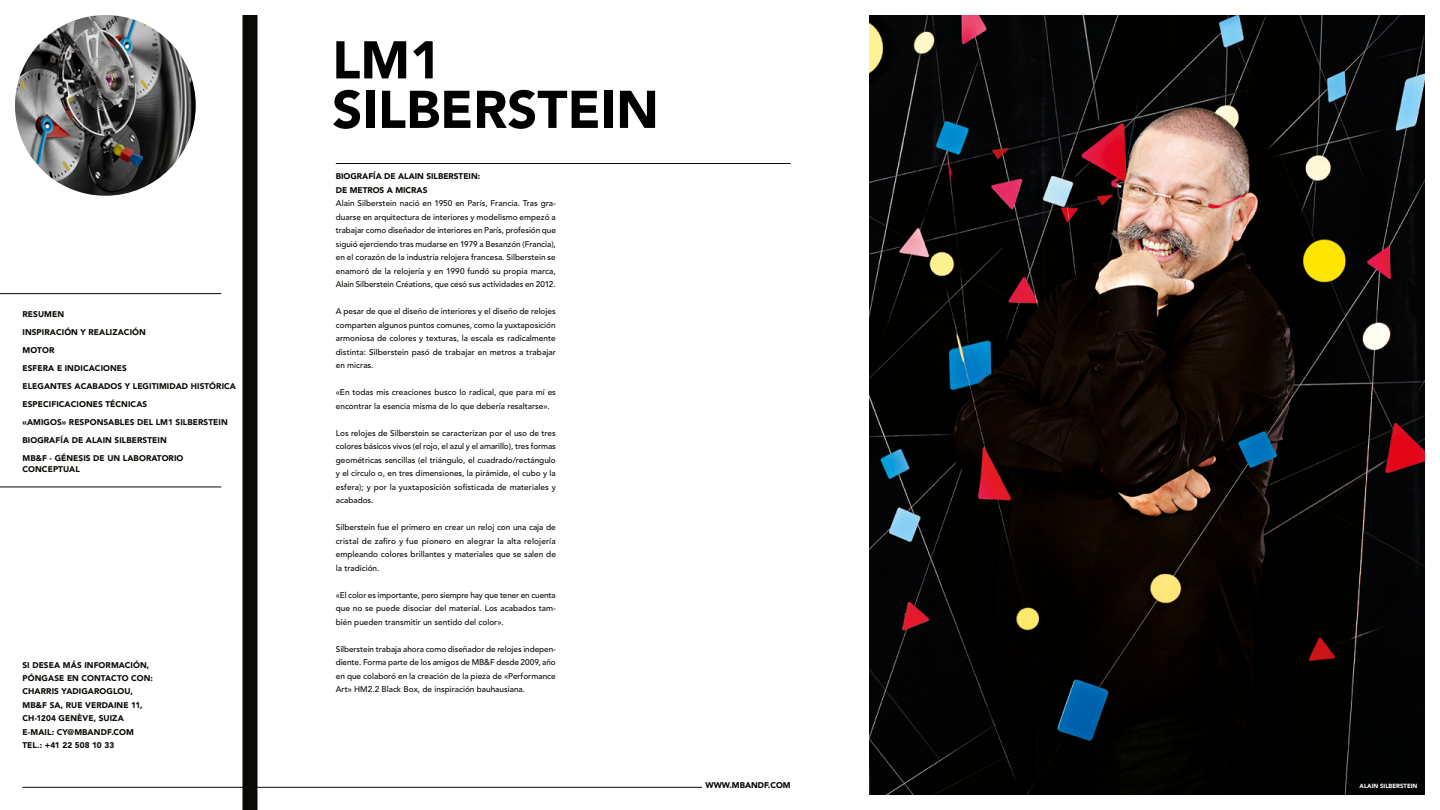
<style>
.page{position:relative;width:1440px;height:810px;background:#fff}
.page>*{position:absolute;margin:0;border:0;box-sizing:border-box;transform-origin:0 0}
.t1{font:900 52.5px/49.5px "Avenir LT Std";color:#000}
.t2{font:500 8.25px/13.5px "Avenir LT Std";color:#0b0904;text-align:justify}
.t3{font:900 8.25px/18px "Avenir LT Std";letter-spacing:.01em;color:#0b0904}
.t4{font:900 8.25px "Avenir LT Std";color:#000}
.t5{font:900 6px "Avenir LT Std";color:#fff}
</style>
<div class="page">
<hr style="left:22px;top:787px;width:680px;height:1px;background:#0b0904">
<hr style="left:336px;top:163px;width:455px;height:1px;background:#0b0904">
<img style="left:15px;top:15px;width:181px;height:181px;border-radius:90px">
<div style="left:242px;top:15px;width:15px;height:795px;background:#0b0904"></div>
<hr style="left:0;top:293px;width:221px;height:1px;background:#0b0904">
<hr style="left:0;top:487px;width:221px;height:1px;background:#0b0904">
<img style="left:869px;top:15px;width:556px;height:780px">
<p class="t3" style="left:22px;top:305px;width:215px">RESUMEN<br>INSPIRACIÓN Y REALIZACIÓN<br>MOTOR<br>ESFERA E INDICACIONES<br>ELEGANTES ACABADOS Y LEGITIMIDAD HISTÓRICA<br>ESPECIFICACIONES TÉCNICAS<br>«AMIGOS» RESPONSABLES DEL LM1 SILBERSTEIN<br>BIOGRAFÍA DE ALAIN SILBERSTEIN<br>MB&amp;F - GÉNESIS DE UN LABORATORIO</p>
<p class="t3" style="left:22px;top:460px;width:59px">CONCEPTUAL</p>
<p class="t3" style="left:22px;top:658px;width:132px;line-height:13.5px">SI DESEA MÁS INFORMACIÓN,<br>PÓNGASE EN CONTACTO CON:<br>CHARRIS YADIGAROGLOU,<br>MB&amp;F SA, RUE VERDAINE 11,<br>CH-1204 GENÈVE, SUIZA<br>E-MAIL: CY@MBANDF.COM<br>TEL.: +41 22 508 10 33</p>
<h1 class="t1" style="left:332px;top:35px;width:328px">LM1<br>SILBERSTEIN</h1>
<p class="t3" style="left:336px;top:170px;width:146px;line-height:13.5px">BIOGRAFÍA DE ALAIN SILBERSTEIN:<br>DE METROS A MICRAS</p>
<p class="t2" style="left:336px;top:197px;width:222px">Alain Silberstein nació en 1950 en París, Francia. Tras gra&shy;duarse en arquitectura de interiores y modelismo empezó a trabajar como diseñador de interiores en París, profesión que siguió ejerciendo tras mudarse en 1979 a Besanzón (Francia), en el corazón de la industria relojera francesa. Silberstein se enamoró de la relojería y en 1990 fundó su propia marca, Alain Silberstein Créations, que cesó sus actividades en 2012.</p>
<p class="t2" style="left:336px;top:305px;width:221px">A pesar de que el diseño de interiores y el diseño de relojes comparten algunos puntos comunes, como la yuxtaposición armoniosa de colores y texturas, la escala es radicalmente distinta: Silberstein pasó de trabajar en metros a trabajar en micras.</p>
<p class="t2" style="left:336px;top:386px;width:222px">«En todas mis creaciones busco lo radical, que para mí es encontrar la esencia misma de lo que debería resaltarse».</p>
<p class="t2" style="left:336px;top:426px;width:222px">Los relojes de Silberstein se caracterizan por el uso de tres colores básicos vivos (el rojo, el azul y el amarillo), tres formas geométricas sencillas (el triángulo, el cuadrado/rectángulo y el círculo o, en tres dimensiones, la pirámide, el cubo y la esfera); y por la yuxtaposición sofisticada de materiales y acabados.</p>
<p class="t2" style="left:336px;top:521px;width:222px">Silberstein fue el primero en crear un reloj con una caja de cristal de zafiro y fue pionero en alegrar la alta relojería empleando colores brillantes y materiales que se salen de la tradición.</p>
<p class="t2" style="left:336px;top:588px;width:222px">«El color es importante, pero siempre hay que tener en cuenta que no se puede disociar del material. Los acabados tam&shy;bién pueden transmitir un sentido del color».</p>
<p class="t2" style="left:336px;top:642px;width:222px">Silberstein trabaja ahora como diseñador de relojes indepen&shy;diente. Forma parte de los amigos de MB&amp;F desde 2009, año en que colaboró en la creación de la pieza de «Performance Art» HM2.2 Black Box, de inspiración bauhausiana.</p>
<p class="t4" style="left:705px;top:780px;width:87px">WWW.MBANDF.COM</p>
<p class="t5" style="left:1360px;top:782px;width:59px">ALAIN SILBERSTEIN</p>
</div>
